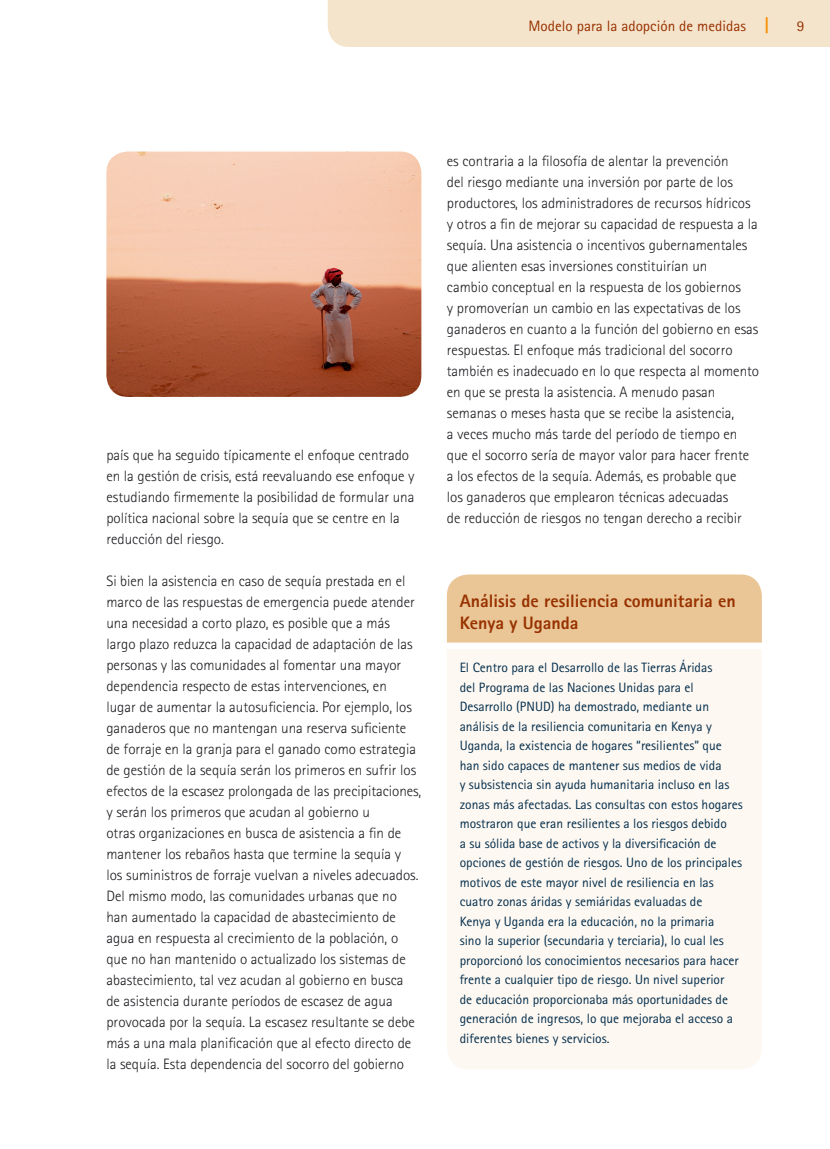
<style>
.page{position:relative;width:830px;height:1149px;background:#fff}
.page>*{position:absolute;margin:0;border:0;box-sizing:border-box;transform-origin:0 0}
.box_heading{font:800 18px/21.6px "Rotis Sans Serif";color:#983100}
.body_text{font:300 15px/21px "Rotis Sans Serif";color:#1b1c20}
.t1{font:15px "Rotis Sans Serif";color:#983100}
.box_text{font:13.5px/19.5px "Rotis Sans Serif";color:#042e4c}
.s1{font-weight:800;font-size:18px;color:#f28f00}
</style>
<div class="page">
<img style="left:106px;top:151px;width:315px;height:246px">
<div style="left:327px;top:0;width:502px;height:47px;background:#f5e4cc"></div>
<div style="left:447px;top:574px;width:314px;height:68px;background:#eac696"></div>
<div style="left:447px;top:649px;width:314px;height:419px;background:#fdf8f2"></div>
<p class="t1" style="left:528px;top:17px;width:242px">Modelo para la adopción de medidas <span class="s1">|</span></p>
<p class="t1" style="left:796px;top:17px;width:9px">9</p>
<p class="body_text" style="left:106px;top:444px;width:309px">país que ha seguido típicamente el enfoque centrado en la gestión de crisis, está reevaluando ese enfoque y estudiando firmemente la posibilidad de formular una política nacional sobre la sequía que se centre en la reducción del riesgo.</p>
<p class="body_text" style="left:106px;top:570px;width:316px">Si bien la asistencia en caso de sequía prestada en el marco de las respuestas de emergencia puede atender una necesidad a corto plazo, es posible que a más largo plazo reduzca la capacidad de adaptación de las personas y las comunidades al fomentar una mayor dependencia respecto de estas intervenciones, en<br>lugar de aumentar la autosuficiencia. Por ejemplo, los ganaderos que no mantengan una reserva suficiente de forraje en la granja para el ganado como estrategia de gestión de la sequía serán los primeros en sufrir los efectos de la escasez prolongada de las precipitaciones, y serán los primeros que acudan al gobierno u<br>otras organizaciones en busca de asistencia a fin de mantener los rebaños hasta que termine la sequía y<br>los suministros de forraje vuelvan a niveles adecuados.<br>Del mismo modo, las comunidades urbanas que no han aumentado la capacidad de abastecimiento de agua en respuesta al crecimiento de la población, o que no han mantenido o actualizado los sistemas de abastecimiento, tal vez acudan al gobierno en busca<br>de asistencia durante períodos de escasez de agua provocada por la sequía. La escasez resultante se debe más a una mala planificación que al efecto directo de la sequía. Esta dependencia del socorro del gobierno</p>
<p class="body_text" style="left:446px;top:150px;width:313px">es contraria a la filosofía de alentar la prevención<br>del riesgo mediante una inversión por parte de los productores, los administradores de recursos hídricos y otros a fin de mejorar su capacidad de respuesta a la sequía. Una asistencia o incentivos gubernamentales que alienten esas inversiones constituirían un<br>cambio conceptual en la respuesta de los gobiernos<br>y promoverían un cambio en las expectativas de los ganaderos en cuanto a la función del gobierno en esas respuestas. El enfoque más tradicional del socorro también es inadecuado en lo que respecta al momento en que se presta la asistencia. A menudo pasan semanas o meses hasta que se recibe la asistencia,<br>a veces mucho más tarde del período de tiempo en que el socorro sería de mayor valor para hacer frente a los efectos de la sequía. Además, es probable que<br>los ganaderos que emplearon técnicas adecuadas<br>de reducción de riesgos no tengan derecho a recibir</p>
<p class="box_heading" style="left:459px;top:589px;width:277px">Análisis de resiliencia comunitaria en<br>Kenya y Uganda</p>
<p class="box_text" style="left:459px;top:657px;width:284px">El Centro para el Desarrollo de las Tierras Áridas<br>del Programa de las Naciones Unidas para el Desarrollo (PNUD) ha demostrado, mediante un análisis de la resiliencia comunitaria en Kenya y Uganda, la existencia de hogares “resilientes” que han sido capaces de mantener sus medios de vida<br>y subsistencia sin ayuda humanitaria incluso en las zonas más afectadas. Las consultas con estos hogares mostraron que eran resilientes a los riesgos debido<br>a su sólida base de activos y la diversificación de opciones de gestión de riesgos. Uno de los principales motivos de este mayor nivel de resiliencia en las cuatro zonas áridas y semiáridas evaluadas de<br>Kenya y Uganda era la educación, no la primaria<br>sino la superior (secundaria y terciaria), lo cual les proporcionó los conocimientos necesarios para hacer frente a cualquier tipo de riesgo. Un nivel superior<br>de educación proporcionaba más oportunidades de generación de ingresos, lo que mejoraba el acceso a diferentes bienes y servicios.</p>
</div>
